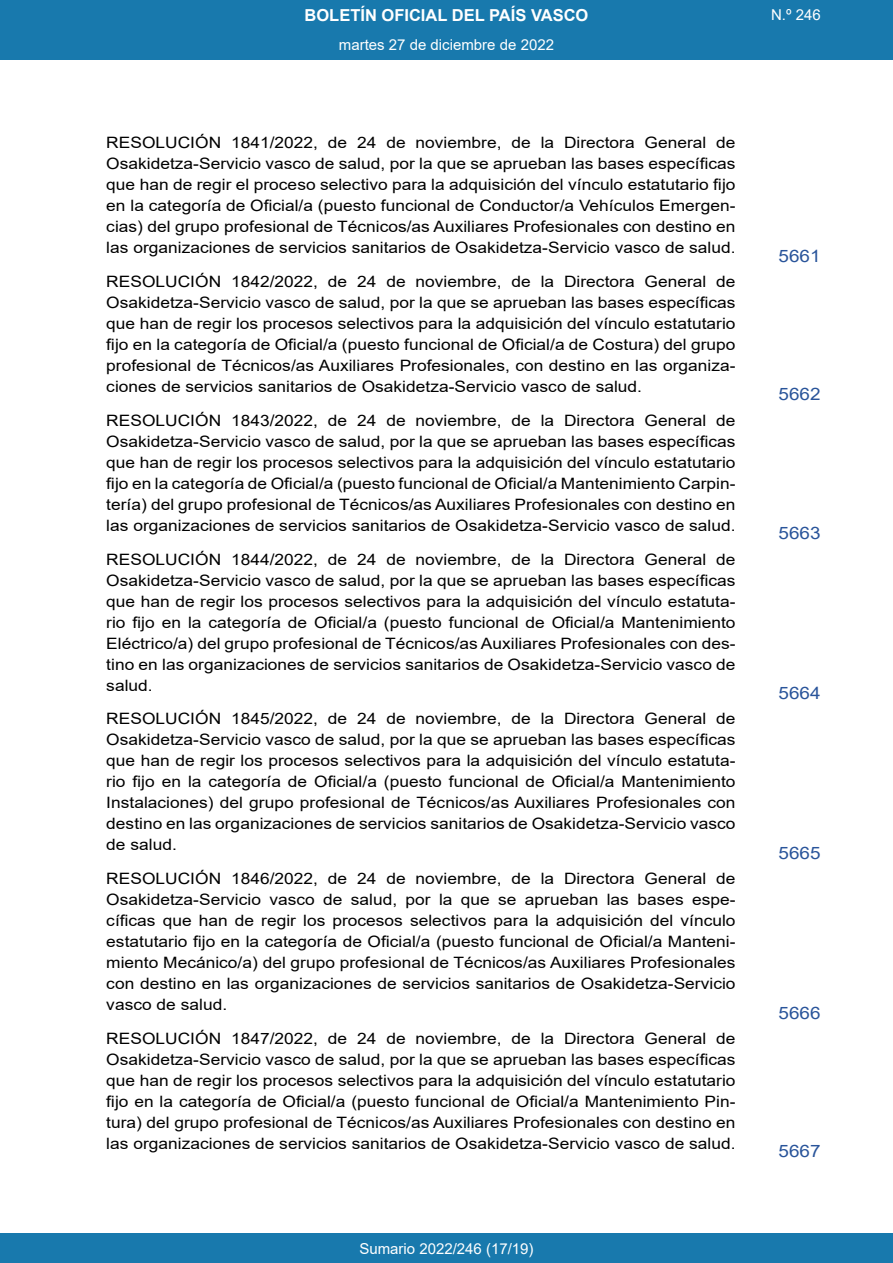
<style>
.page{position:relative;width:893px;height:1263px;background:#fff}
.page>*{position:absolute;margin:0;border:0;box-sizing:border-box;transform-origin:0 0}
.BOPVSumarioOrden{font:17.1px "Arial";color:#29549a;scale:1.11 1}
.t1{font:700 16.5px "Arial";color:#fff}
.BOPVSumarioTitulo{font:15.6px/21px "Arial";color:#000;text-align:justify;scale:1.11 1}
.t2{font:15px "Arial";color:#fff}
</style>
<div class="page">
<div style="left:0;top:1233px;width:893px;height:30px;background:#1879ad"></div>
<div style="left:0;top:0;width:893px;height:60px;background:#1879ad"></div>
<p class="t1" style="left:305px;top:3px;width:285px">BOLETÍN OFICIAL DEL PAÍS VASCO</p>
<p class="t2" style="left:771px;top:5px;width:51px">N.º 246</p>
<p class="t2" style="left:339px;top:35px;width:217px">martes 27 de diciembre de 2022</p>
<p class="BOPVSumarioTitulo" style="left:106px;top:132px;width:568px">RESOLUCIÓN 1841/2022, de 24 de noviembre, de la Directora General de Osakidetza-Servicio vasco de salud, por la que se aprueban las bases específicas que han de regir el proceso selectivo para la adquisición del vínculo estatutario fijo en la categoría de Oficial/a (puesto funcional de Conductor/a Vehículos Emergen&shy;cias) del grupo profesional de Técnicos/as Auxiliares Profesionales con destino en las organizaciones de servicios sanitarios de Osakidetza-Servicio vasco de salud.</p>
<p class="BOPVSumarioTitulo" style="left:106px;top:271px;width:568px">RESOLUCIÓN 1842/2022, de 24 de noviembre, de la Directora General de Osakidetza-Servicio vasco de salud, por la que se aprueban las bases específicas que han de regir los procesos selectivos para la adquisición del vínculo estatutario fijo en la categoría de Oficial/a (puesto funcional de Oficial/a de Costura) del grupo profesional de Técnicos/as Auxiliares Profesionales, con destino en las organiza&shy;ciones de servicios sanitarios de Osakidetza-Servicio vasco de salud.</p>
<p class="BOPVSumarioTitulo" style="left:106px;top:410px;width:568px">RESOLUCIÓN 1843/2022, de 24 de noviembre, de la Directora General de Osakidetza-Servicio vasco de salud, por la que se aprueban las bases específicas que han de regir los procesos selectivos para la adquisición del vínculo estatutario fijo en la categoría de Oficial/a (puesto funcional de Oficial/a Mantenimiento Carpin&shy;tería) del grupo profesional de Técnicos/as Auxiliares Profesionales con destino en las organizaciones de servicios sanitarios de Osakidetza-Servicio vasco de salud.</p>
<p class="BOPVSumarioTitulo" style="left:106px;top:548px;width:568px">RESOLUCIÓN 1844/2022, de 24 de noviembre, de la Directora General de Osakidetza-Servicio vasco de salud, por la que se aprueban las bases específicas que han de regir los procesos selectivos para la adquisición del vínculo estatuta&shy;rio fijo en la categoría de Oficial/a (puesto funcional de Oficial/a Mantenimiento Eléctrico/a) del grupo profesional de Técnicos/as Auxiliares Profesionales con des&shy;tino en las organizaciones de servicios sanitarios de Osakidetza-Servicio vasco de salud.</p>
<p class="BOPVSumarioTitulo" style="left:106px;top:708px;width:568px">RESOLUCIÓN 1845/2022, de 24 de noviembre, de la Directora General de Osakidetza-Servicio vasco de salud, por la que se aprueban las bases específicas que han de regir los procesos selectivos para la adquisición del vínculo estatuta&shy;rio fijo en la categoría de Oficial/a (puesto funcional de Oficial/a Mantenimiento Instalaciones) del grupo profesional de Técnicos/as Auxiliares Profesionales con destino en las organizaciones de servicios sanitarios de Osakidetza-Servicio vasco de salud.</p>
<p class="BOPVSumarioTitulo" style="left:106px;top:868px;width:568px">RESOLUCIÓN 1846/2022, de 24 de noviembre, de la Directora General de Osakidetza-Servicio vasco de salud, por la que se aprueban las bases espe&shy;cíficas que han de regir los procesos selectivos para la adquisición del vínculo estatutario fijo en la categoría de Oficial/a (puesto funcional de Oficial/a Manteni&shy;miento Mecánico/a) del grupo profesional de Técnicos/as Auxiliares Profesionales con destino en las organizaciones de servicios sanitarios de Osakidetza-Servicio vasco de salud.</p>
<p class="BOPVSumarioTitulo" style="left:106px;top:1028px;width:568px">RESOLUCIÓN 1847/2022, de 24 de noviembre, de la Directora General de Osakidetza-Servicio vasco de salud, por la que se aprueban las bases específicas que han de regir los procesos selectivos para la adquisición del vínculo estatutario fijo en la categoría de Oficial/a (puesto funcional de Oficial/a Mantenimiento Pin&shy;tura) del grupo profesional de Técnicos/as Auxiliares Profesionales con destino en las organizaciones de servicios sanitarios de Osakidetza-Servicio vasco de salud.</p>
<p class="t2" style="left:359px;top:1238px;width:176px">Sumario 2022/246 (17/19)</p>
<p class="BOPVSumarioOrden" style="left:778px;top:244px;width:39px">5661</p>
<p class="BOPVSumarioOrden" style="left:778px;top:383px;width:39px">5662</p>
<p class="BOPVSumarioOrden" style="left:778px;top:521px;width:39px">5663</p>
<p class="BOPVSumarioOrden" style="left:778px;top:681px;width:39px">5664</p>
<p class="BOPVSumarioOrden" style="left:778px;top:841px;width:39px">5665</p>
<p class="BOPVSumarioOrden" style="left:778px;top:1001px;width:39px">5666</p>
<p class="BOPVSumarioOrden" style="left:778px;top:1140px;width:39px">5667</p>
</div>
